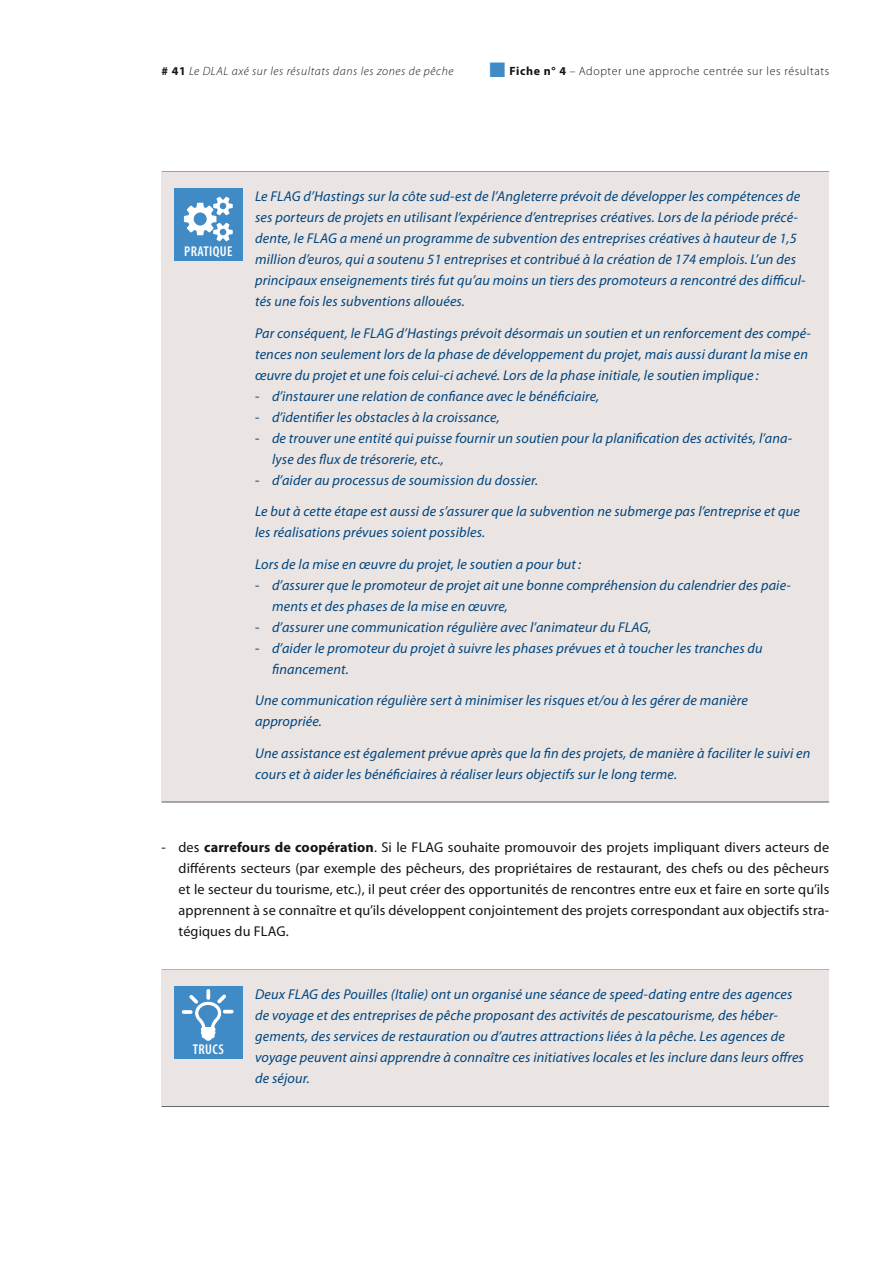
<style>
.page{position:relative;width:893px;height:1263px;background:#fff}
.page>*{position:absolute;margin:0;border:0;box-sizing:border-box;transform-origin:0 0}
.t1{font:italic 14.25px/21px "Myriad Pro";letter-spacing:.01em;color:#00467f}
.t2{font:14.25px/21px "Myriad Pro";letter-spacing:.01em;color:#141415;text-align:justify}
.t3{font:600 condensed 14.25px "Myriad Pro";letter-spacing:.03em;color:#fff}
.t4{font:300 12px "Myriad Pro";letter-spacing:.05em;color:#141415}
.t5{font:italic 300 12px "Myriad Pro";letter-spacing:.05em;color:#141415}
.s1{font-weight:700;font-style:normal}
.s2{color:#408ac5}
.s3{font-weight:700}
.s4{font-style:italic}
.s5{font-style:normal}
</style>
<div class="page">
<hr style="left:162px;top:171px;width:667px;height:1px;background:#686867">
<div style="left:162px;top:172px;width:667px;height:158px;background:#eae4e3"></div>
<div style="left:162px;top:309px;width:667px;height:94px;background:#eae4e3"></div>
<div style="left:162px;top:393px;width:667px;height:52px;background:#eae4e3"></div>
<div style="left:162px;top:414px;width:667px;height:73px;background:#eae4e3"></div>
<div style="left:162px;top:487px;width:667px;height:74px;background:#eae4e3"></div>
<div style="left:162px;top:561px;width:667px;height:73px;background:#eae4e3"></div>
<div style="left:162px;top:624px;width:667px;height:73px;background:#eae4e3"></div>
<div style="left:162px;top:676px;width:667px;height:74px;background:#eae4e3"></div>
<div style="left:162px;top:729px;width:667px;height:73px;background:#eae4e3"></div>
<hr style="left:162px;top:801px;width:667px;height:1px;background:#686867">
<hr style="left:162px;top:969px;width:667px;height:1px;background:#686867">
<div style="left:162px;top:970px;width:667px;height:137px;background:#eae4e3"></div>
<hr style="left:162px;top:1106px;width:667px;height:1px;background:#686867">
<div style="left:174px;top:188px;width:68px;height:73px;background:#408ac5"></div>
<svg style="left:184px;top:197px;width:49px;height:44px"></svg>
<div style="left:174px;top:986px;width:68px;height:73px;background:#408ac5"></div>
<svg style="left:184px;top:991px;width:48px;height:50px"></svg>
<p class="t5" style="left:162px;top:65px;width:294px"><span class="s1"># 41</span> Le DLAL axé sur les résultats dans les zones de pêche</p>
<p class="t4" style="left:490px;top:64px;width:341px"><span class="s2">■</span> <span class="s3">Fiche n° 4</span> <span class="s4">–</span> Adopter une approche centrée sur les résultats</p>
<p class="t3" style="left:184px;top:244px;width:50px">PRATIQUE</p>
<p class="t1" style="left:255px;top:185px;width:552px">Le FLAG d’Hastings sur la côte sud-est de l’Angleterre prévoit de développer les compétences de ses porteurs de projets en utilisant l’expérience d’entreprises créatives. Lors de la période précé&shy;dente, le FLAG a mené un programme de subvention des entreprises créatives à hauteur de 1,5 million d’euros, qui a soutenu 51 entreprises et contribué à la création de 174 emplois. L’un des principaux enseignements tirés fut qu’au moins un tiers des promoteurs a rencontré des difficul&shy;tés une fois les subventions allouées.</p>
<p class="t1" style="left:255px;top:322px;width:557px">Par conséquent, le FLAG d’Hastings prévoit désormais un soutien et un renforcement des compé&shy;tences non seulement lors de la phase de développement du projet, mais aussi durant la mise en œuvre du projet et une fois celui-ci achevé. Lors de la phase initiale, le soutien implique :</p>
<p class="t1" style="left:255px;top:385px;width:346px"><span class="s5">-</span> d’instaurer une relation de confiance avec le bénéficiaire,</p>
<p class="t1" style="left:255px;top:406px;width:246px"><span class="s5">-</span> d’identifier les obstacles à la croissance,</p>
<p class="t1" style="left:272px;top:427px;width:521px;text-indent:-17px"><span class="s5">-</span> de trouver une entité qui puisse fournir un soutien pour la planification des activités, l’ana&shy;lyse des flux de trésorerie, etc.,</p>
<p class="t1" style="left:255px;top:469px;width:285px"><span class="s5">-</span> d’aider au processus de soumission du dossier.</p>
<p class="t1" style="left:255px;top:501px;width:546px">Le but à cette étape est aussi de s’assurer que la subvention ne submerge pas l’entreprise et que les réalisations prévues soient possibles.</p>
<p class="t1" style="left:255px;top:553px;width:327px">Lors de la mise en œuvre du projet, le soutien a pour but:</p>
<p class="t1" style="left:272px;top:574px;width:520px;text-indent:-17px"><span class="s5">-</span> d’assurer que le promoteur de projet ait une bonne compréhension du calendrier des paie&shy;ments et des phases de la mise en œuvre,</p>
<p class="t1" style="left:255px;top:616px;width:398px"><span class="s5">-</span> d’assurer une communication régulière avec l’animateur du FLAG,</p>
<p class="t1" style="left:272px;top:637px;width:492px;text-indent:-17px"><span class="s5">-</span> d’aider le promoteur du projet à suivre les phases prévues et à toucher les tranches du financement.</p>
<p class="t1" style="left:255px;top:690px;width:494px">Une communication régulière sert à minimiser les risques et/ou à les gérer de manière appropriée.</p>
<p class="t1" style="left:255px;top:742px;width:557px">Une assistance est également prévue après que la fin des projets, de manière à faciliter le suivi en cours et à aider les bénéficiaires à réaliser leurs objectifs sur le long terme.</p>
<p class="t2" style="left:179px;top:837px;width:652px;text-indent:-17px">- des <span class="s3">carrefours de coopération</span>. Si le FLAG souhaite promouvoir des projets impliquant divers acteurs de différents secteurs (par exemple des pêcheurs, des propriétaires de restaurant, des chefs ou des pêcheurs et le secteur du tourisme, etc.), il peut créer des opportunités de rencontres entre eux et faire en sorte qu’ils apprennent à se connaître et qu’ils développent conjointement des projets correspondant aux objectifs stra&shy;tégiques du FLAG.</p>
<p class="t3" style="left:193px;top:1042px;width:33px">TRUCS</p>
<p class="t1" style="left:255px;top:984px;width:550px">Deux FLAG des Pouilles (Italie) ont un organisé une séance de speed-dating entre des agences de voyage et des entreprises de pêche proposant des activités de pescatourisme, des héber&shy;gements, des services de restauration ou d’autres attractions liées à la pêche. Les agences de voyage peuvent ainsi apprendre à connaître ces initiatives locales et les inclure dans leurs offres de séjour.</p>
</div>
